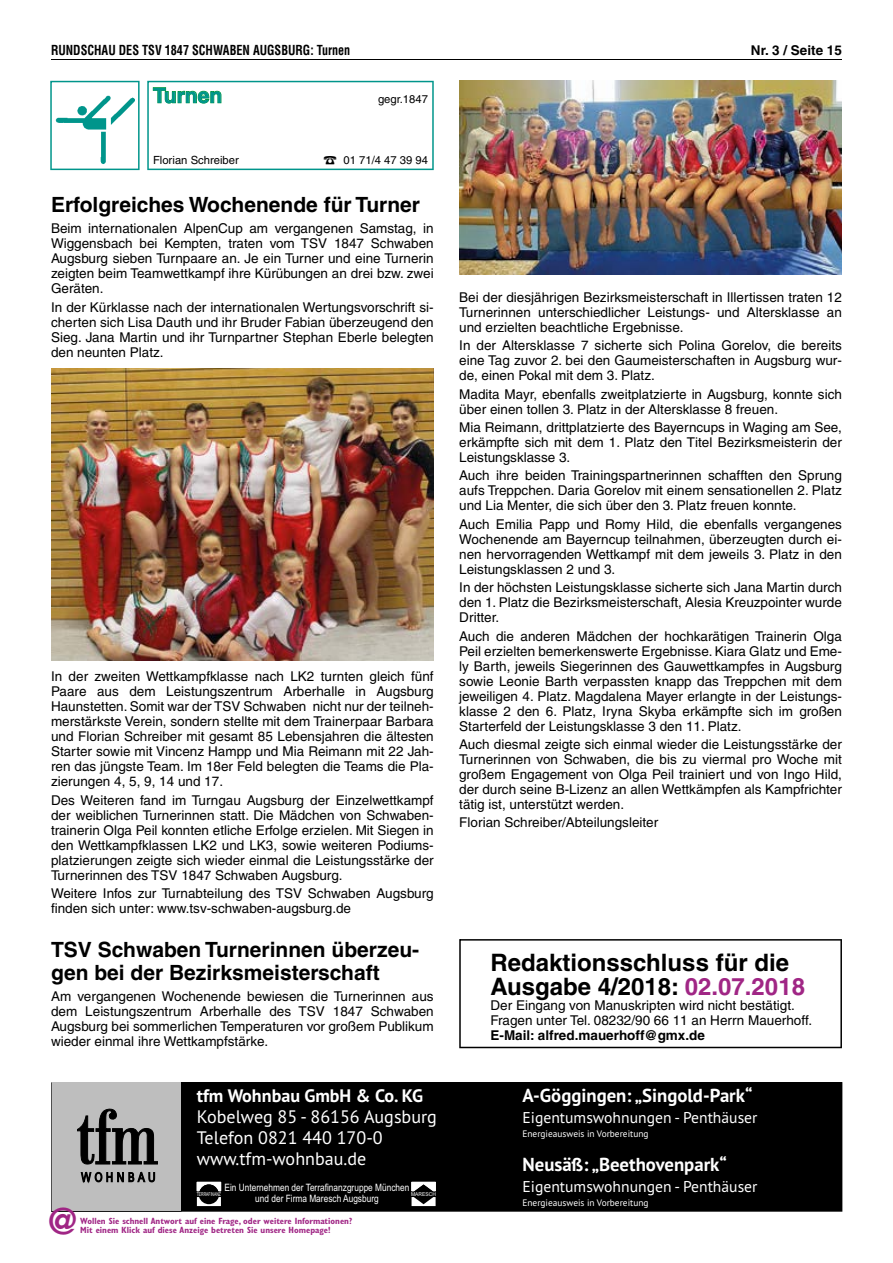
<style>
.page{position:relative;width:893px;height:1263px;background:#fff}
.page>*{position:absolute;margin:0;border:0;box-sizing:border-box;transform-origin:0 0}
.t1{font:700 36px "Helvetica";color:#a02685}
.t2{font:700 24px/24px "Helvetica";color:#000}
.t3{font:700 21px/22.5px "Helvetica";color:#000}
.t4{font:700 21px "Helvetica";color:#00958b}
.t5{font:700 18.75px "PT Sans";color:#fff}
.t6{font:18px/21px "PT Sans";color:#fff}
.t7{font:700 18px "PT Sans";color:#fff}
.t8{font:15.6px "PT Sans";color:#fff}
.t9{font:13.5px/15px "Helvetica";color:#000;text-align:justify}
.t10{font:700 condensed 13.5px "Helvetica";color:#000;scale:.9 1}
.t11{font:700 13.5px "Helvetica";color:#000}
.t12{font:11.25px "Helvetica";color:#000}
.t13{font:10.2px/11.6px "Arial Narrow";color:#fff;text-align:center}
.t14{font:9.3px "PT Sans";color:#fff}
.t15{font:700 condensed 9px/9px "Gill Sans";color:#a02685}
.t16{font:5.25px "Arial";color:#fff;scale:.65 1}
.t17{font:5.25px "Arial";color:#fff;scale:.93 1}
.s1{color:#a02685}
</style>
<div class="page">
<hr style="left:51px;top:59px;width:791px;height:1px;background:#000">
<svg style="left:50px;top:81px;width:90px;height:89px"></svg>
<svg style="left:147px;top:81px;width:287px;height:89px"></svg>
<img style="left:51px;top:369px;width:383px;height:291px">
<img style="left:459px;top:81px;width:383px;height:193px">
<div style="left:52px;top:1083px;width:790px;height:128px;background:#000"></div>
<div style="left:51px;top:1082px;width:791px;height:130px;border:2px solid #000"></div>
<svg style="left:197px;top:1197px;width:24px;height:9px"></svg>
<svg style="left:197px;top:1182px;width:24px;height:9px"></svg>
<svg style="left:412px;top:1197px;width:24px;height:9px"></svg>
<svg style="left:411px;top:1182px;width:25px;height:9px"></svg>
<div style="left:52px;top:1083px;width:129px;height:128px;background:#bebebe"></div>
<svg style="left:81px;top:1171px;width:74px;height:12px"></svg>
<svg style="left:77px;top:1108px;width:81px;height:56px"></svg>
<svg style="left:459px;top:939px;width:383px;height:109px"></svg>
<p class="t10" style="left:51px;top:42px;width:334px">RUNDSCHAU DES TSV 1847 SCHWABEN AUGSBURG: Turnen</p>
<p class="t11" style="left:751px;top:42px;width:92px">Nr. 3 / Seite 15</p>
<h3 class="t4" style="left:153px;top:83px;width:71px">Turnen</h3>
<p class="t12" style="left:378px;top:92px;width:51px">gegr.1847</p>
<p class="t12" style="left:153px;top:154px;width:87px">Florian Schreiber</p>
<p class="t12" style="left:323px;top:154px;width:106px">☎ 01 71/4 47 39 94</p>
<h3 class="t3" style="left:51px;top:193px;width:370px">Erfolgreiches Wochenende für Turner</h3>
<p class="t9" style="left:51px;top:221px;width:384px">Beim internationalen AlpenCup am vergangenen Samstag, in Wiggensbach bei Kempten, traten vom TSV 1847 Schwaben Augsburg sieben Turnpaare an. Je ein Turner und eine Turnerin zeigten beim Teamwettkampf ihre Kürübungen an drei bzw. zwei Geräten.</p>
<p class="t9" style="left:51px;top:299px;width:384px">In der Kürklasse nach der internationalen Wertungsvorschrift si&shy;cherten sich Lisa Dauth und ihr Bruder Fabian überzeugend den Sieg. Jana Martin und ihr Turnpartner Stephan Eberle belegten den neunten Platz.</p>
<p class="t9" style="left:459px;top:289px;width:384px">Bei der diesjährigen Bezirksmeisterschaft in Illertissen traten 12<br>Turnerinnen unterschiedlicher Leistungs- und Altersklasse an und erzielten beachtliche Ergebnisse.</p>
<p class="t9" style="left:459px;top:338px;width:384px">In der Altersklasse 7 sicherte sich Polina Gorelov, die bereits eine Tag zuvor 2. bei den Gaumeisterschaften in Augsburg wur&shy;de, einen Pokal mit dem 3. Platz.</p>
<p class="t9" style="left:459px;top:386px;width:384px">Madita Mayr, ebenfalls zweitplatzierte in Augsburg, konnte sich über einen tollen 3. Platz in der Altersklasse 8 freuen.</p>
<p class="t9" style="left:459px;top:420px;width:384px">Mia Reimann, drittplatzierte des Bayerncups in Waging am See, erkämpfte sich mit dem 1. Platz den Titel Bezirksmeisterin der Leistungsklasse 3.</p>
<p class="t9" style="left:459px;top:468px;width:384px">Auch ihre beiden Trainingspartnerinnen schafften den Sprung aufs Treppchen. Daria Gorelov mit einem sensationellen 2. Platz und Lia Menter, die sich über den 3. Platz freuen konnte.</p>
<p class="t9" style="left:459px;top:516px;width:384px">Auch Emilia Papp und Romy Hild, die ebenfalls vergangenes Wochenende am Bayerncup teilnahmen, überzeugten durch ei&shy;nen hervorragenden Wettkampf mit dem jeweils 3. Platz in den Leistungsklassen 2 und 3.</p>
<p class="t9" style="left:459px;top:580px;width:384px">In der höchsten Leistungsklasse sicherte sich Jana Martin durch den 1. Platz die Bezirksmeisterschaft, Alesia Kreuzpointer wurde Dritter.</p>
<p class="t9" style="left:459px;top:628px;width:384px">Auch die anderen Mädchen der hochkarätigen Trainerin Olga Peil erzielten bemerkenswerte Ergebnisse. Kiara Glatz und Eme&shy;ly Barth, jeweils Siegerinnen des Gauwettkampfes in Augsburg sowie Leonie Barth verpassten knapp das Treppchen mit dem jeweiligen 4. Platz. Magdalena Mayer erlangte in der Leistungs&shy;klasse 2 den 6. Platz, Iryna Skyba erkämpfte sich im großen Starterfeld der Leistungsklasse 3 den 11. Platz.</p>
<p class="t9" style="left:459px;top:737px;width:384px">Auch diesmal zeigte sich einmal wieder die Leistungsstärke der Turnerinnen von Schwaben, die bis zu viermal pro Woche mit großem Engagement von Olga Peil trainiert und von Ingo Hild, der durch seine B-Lizenz an allen Wettkämpfen als Kampfrichter tätig ist, unterstützt werden.</p>
<p class="t9" style="left:459px;top:815px;width:201px">Florian Schreiber/Abteilungsleiter</p>
<p class="t9" style="left:51px;top:669px;width:384px">In der zweiten Wettkampfklasse nach LK2 turnten gleich fünf Paare aus dem Leistungszentrum Arberhalle in Augsburg Haunstetten. Somit war der TSV Schwaben nicht nur der teilneh&shy;merstärkste Verein, sondern stellte mit dem Trainerpaar Barbara und Florian Schreiber mit gesamt 85 Lebensjahren die ältesten Starter sowie mit Vincenz Hampp und Mia Reimann mit 22 Jah&shy;ren das jüngste Team. Im 18er Feld belegten die Teams die Pla&shy;zierungen 4, 5, 9, 14 und 17.</p>
<p class="t9" style="left:51px;top:792px;width:384px">Des Weiteren fand im Turngau Augsburg der Einzelwettkampf der weiblichen Turnerinnen statt. Die Mädchen von Schwaben&shy;trainerin Olga Peil konnten etliche Erfolge erzielen. Mit Siegen in den Wettkampfklassen LK2 und LK3, sowie weiteren Podiums&shy;platzierungen zeigte sich wieder einmal die Leistungsstärke der Turnerinnen des TSV 1847 Schwaben Augsburg.</p>
<p class="t9" style="left:51px;top:886px;width:384px">Weitere Infos zur Turnabteilung des TSV Schwaben Augsburg finden sich unter: www.tsv-schwaben-augsburg.de</p>
<h3 class="t3" style="left:51px;top:938px;width:370px">TSV Schwaben Turnerinnen überzeu&shy;gen bei der Bezirksmeisterschaft</h3>
<p class="t9" style="left:51px;top:989px;width:384px">Am vergangenen Wochenende bewiesen die Turnerinnen aus dem Leistungszentrum Arberhalle des TSV 1847 Schwaben Augsburg bei sommerlichen Temperaturen vor großem Publikum wieder einmal ihre Wettkampfstärke.</p>
<h3 class="t7" style="left:197px;top:1084px;width:228px">tfm Wohnbau GmbH &amp; Co. KG</h3>
<h3 class="t6" style="left:197px;top:1106px;width:242px">Kobelweg 85 - 86156 Augsburg<br>Telefon 0821 440 170-0 www.tfm-wohnbau.de</h3>
<h2 class="t2" style="left:490px;top:950px;width:316px">Redaktionsschluss für die<br>Ausgabe 4/2018: <span class="s1">02.07.2018</span></h2>
<p class="t9" style="left:490px;top:997px;width:323px">Der Eingang von Manuskripten wird nicht bestätigt.<br>Fragen unter Tel. 08232/90 66 11 an Herrn Mauerhoff.</p>
<p class="t11" style="left:490px;top:1026px;width:216px">E-Mail: alfred.mauerhoff@gmx.de</p>
<h3 class="t5" style="left:522px;top:1083px;width:232px">A-Göggingen: „Singold-Park“</h3>
<p class="t8" style="left:522px;top:1108px;width:237px">Eigentumswohnungen - Penthäuser</p>
<p class="t14" style="left:522px;top:1128px;width:128px">Energieausweis in Vorbereitung</p>
<h3 class="t5" style="left:522px;top:1152px;width:206px">Neusäß: „Beethovenpark“</h3>
<p class="t8" style="left:522px;top:1176px;width:237px">Eigentumswohnungen - Penthäuser</p>
<p class="t14" style="left:522px;top:1197px;width:128px">Energieausweis in Vorbereitung</p>
<p class="t13" style="left:225px;top:1181px;width:186px">Ein Unternehmen der Terrafinanzgruppe München und der Firma Maresch Augsburg</p>
<p class="t16" style="left:197px;top:1191px;width:39px">TERRAFINANZ</p>
<p class="t17" style="left:411px;top:1191px;width:28px">MARESCH</p>
<h1 class="t1" style="left:45px;top:1200px;width:37px">@</h1>
<p class="t15" style="left:80px;top:1217px;width:273px">Wollen Sie schnell Antwort auf eine Frage, oder weitere Informationen?<br>Mit einem Klick auf diese Anzeige betreten Sie unsere Homepage!</p>
</div>
